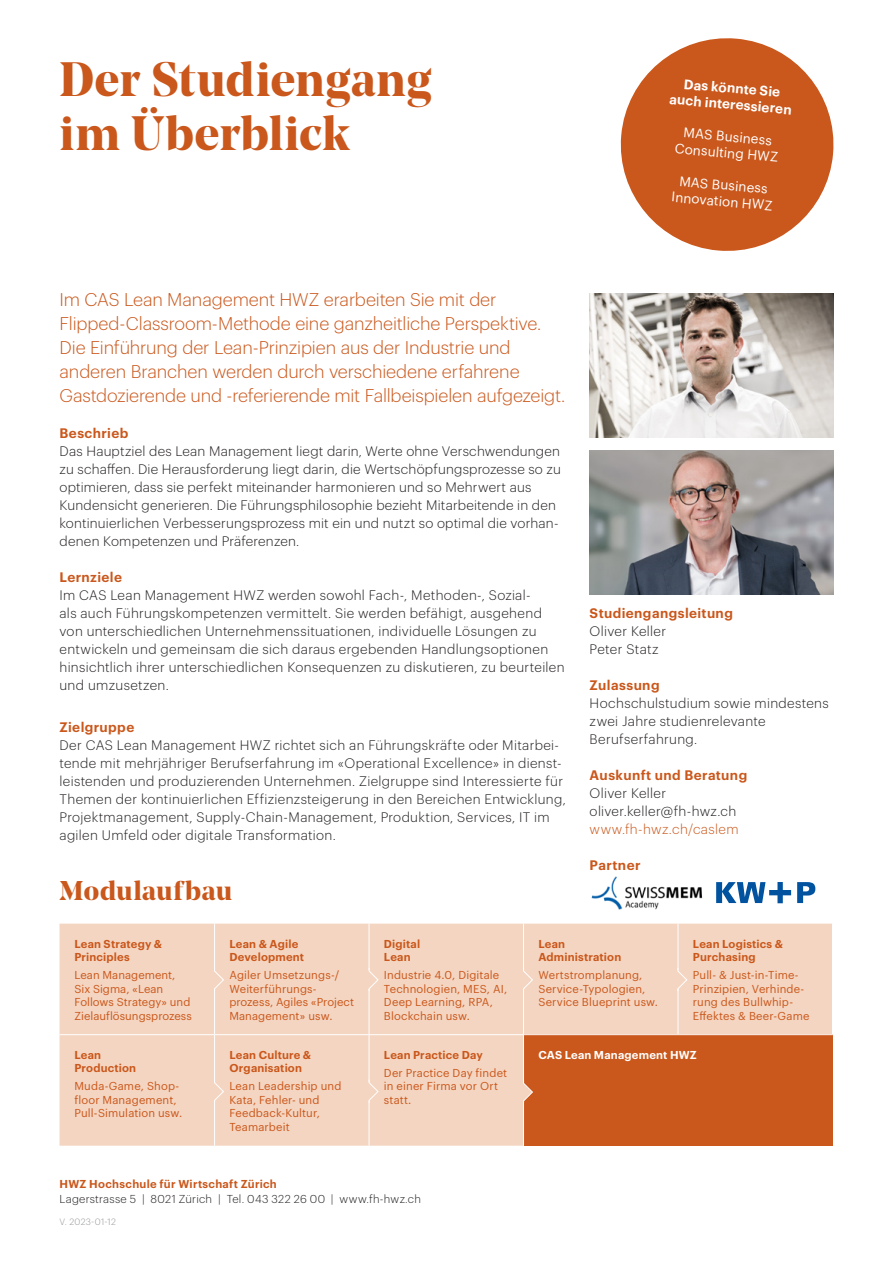
<style>
.page{position:relative;width:893px;height:1263px;background:#fff}
.page>*{position:absolute;margin:0;border:0;box-sizing:border-box;transform-origin:0 0}
.t1{font:700 48px/54px "Noe Display";letter-spacing:.01em;color:#ca571b}
.t2{font:700 27px "Noe Display";letter-spacing:.02em;color:#ca571b}
.t3{font:300 18px/24px "Graphik";letter-spacing:-.005em;color:#ca571b}
.t4{font:300 13.5px/18px "Graphik";letter-spacing:.025em;color:#231f20}
.t5{font:600 13.5px "Graphik";letter-spacing:.03em;color:#ca571b}
.t6{font:13.5px/16.2px "Graphik";color:#fff;text-align:center}
.t7{font:600 13.5px/16.2px "Graphik";color:#fff;text-align:center}
.t8{font:300 13.5px "Graphik";letter-spacing:.03em;color:#ca571b}
.t9{font:11.25px/13.5px "Graphik";letter-spacing:.01em;color:#ca571b}
.t10{font:600 11.25px/13.5px "Graphik";letter-spacing:.015em;color:#ca571b}
.t11{font:300 11.25px "Graphik";letter-spacing:.025em;color:#231f20}
.t12{font:600 11.25px "Graphik";letter-spacing:.02em;color:#fff}
.t13{font:300 9px "Graphik";letter-spacing:.03em;color:#939598}
</style>
<div class="page">
<svg style="left:620px;top:38px;width:214px;height:213px;fill:#ca571b"></svg>
<div style="left:60px;top:924px;width:772px;height:222px;background:#f4d5c1"></div>
<div style="left:523px;top:1035px;width:309px;height:111px;background:#ca571b"></div>
<hr style="left:214px;top:924px;width:1px;height:110px;background:#fff">
<hr style="left:369px;top:924px;width:1px;height:110px;background:#fff">
<hr style="left:214px;top:1035px;width:1px;height:111px;background:#fff">
<hr style="left:369px;top:1035px;width:1px;height:111px;background:#fff">
<hr style="left:60px;top:1034px;width:155px;height:1px;background:#fff">
<hr style="left:215px;top:1034px;width:154px;height:1px;background:#fff">
<hr style="left:369px;top:1034px;width:154px;height:1px;background:#fff">
<hr style="left:523px;top:924px;width:1px;height:110px;background:#fff">
<hr style="left:523px;top:1035px;width:1px;height:111px;background:#fff">
<hr style="left:523px;top:1034px;width:155px;height:1px;background:#fff">
<hr style="left:678px;top:924px;width:1px;height:110px;background:#fff">
<hr style="left:678px;top:1034px;width:155px;height:1px;background:#fff">
<div style="left:205px;top:970px;width:19px;height:18px;background:#f4d5c1"></div>
<svg style="left:213px;top:967px;width:11px;height:25px"></svg>
<div style="left:514px;top:970px;width:19px;height:18px;background:#f4d5c1"></div>
<svg style="left:522px;top:967px;width:11px;height:25px"></svg>
<div style="left:359px;top:970px;width:19px;height:18px;background:#f4d5c1"></div>
<svg style="left:368px;top:967px;width:11px;height:25px"></svg>
<div style="left:205px;top:1082px;width:19px;height:18px;background:#f4d5c1"></div>
<svg style="left:213px;top:1079px;width:11px;height:24px"></svg>
<div style="left:359px;top:1082px;width:19px;height:18px;background:#f4d5c1"></div>
<svg style="left:368px;top:1079px;width:11px;height:24px"></svg>
<hr style="left:521px;top:1083px;width:3px;height:18px;background:#f4d5c1">
<svg style="left:522px;top:1079px;width:11px;height:25px"></svg>
<div style="left:668px;top:970px;width:19px;height:18px;background:#f4d5c1"></div>
<svg style="left:677px;top:967px;width:11px;height:25px"></svg>
<img style="left:590px;top:294px;width:243px;height:144px">
<img style="left:590px;top:451px;width:243px;height:144px">
<svg style="left:797px;top:882px;width:18px;height:21px"></svg>
<svg style="left:716px;top:882px;width:75px;height:21px"></svg>
<img style="left:591px;top:876px;width:112px;height:34px">
<h1 class="t1" style="left:60px;top:51px;width:374px">Der Studiengang im Überblick</h1>
<p class="t7" style="left:672px;top:73px;width:124px;rotate:5deg">Das könnte Sie auch interessieren</p>
<p class="t6" style="left:677px;top:123px;width:105px;rotate:5deg">MAS Business<br>Consulting HWZ</p>
<p class="t6" style="left:674px;top:171px;width:103px;rotate:5deg">MAS Business<br>Innovation HWZ</p>
<p class="t3" style="left:60px;top:286px;width:507px">Im CAS Lean Management HWZ erarbeiten Sie mit der Flipped-Classroom-Methode eine ganzheitliche Perspektive.<br>Die Einführung der Lean-Prinzipien aus der Industrie und anderen Branchen werden durch verschiedene erfahrene Gastdozierende und -referierende mit Fallbeispielen aufgezeigt.</p>
<p class="t5" style="left:60px;top:422px;width:70px">Beschrieb</p>
<p class="t4" style="left:60px;top:441px;width:503px">Das Hauptziel des Lean Management liegt darin, Werte ohne Verschwendungen zu schaffen. Die Herausforderung liegt darin, die Wertschöpfungsprozesse so zu optimieren, dass sie perfekt miteinander harmonieren und so Mehrwert aus Kundensicht generieren. Die Führungsphilosophie bezieht Mitarbeitende in den kontinuierlichen Verbesserungsprozess mit ein und nutzt so optimal die vorhan&shy;denen Kompetenzen und Präferenzen.</p>
<p class="t5" style="left:60px;top:566px;width:64px">Lernziele</p>
<p class="t4" style="left:60px;top:585px;width:507px">Im CAS Lean Management HWZ werden sowohl Fach-, Methoden-, Sozial-<br>als auch Führungskompetenzen vermittelt. Sie werden befähigt, ausgehend von unterschiedlichen Unternehmenssituationen, individuelle Lösungen zu entwickeln und gemeinsam die sich daraus ergebenden Handlungsoptionen hinsichtlich ihrer unterschiedlichen Konsequenzen zu diskutieren, zu beurteilen und umzusetzen.</p>
<p class="t5" style="left:60px;top:716px;width:76px">Zielgruppe</p>
<p class="t4" style="left:60px;top:735px;width:508px">Der CAS Lean Management HWZ richtet sich an Führungskräfte oder Mitarbei&shy;tende mit mehrjähriger Berufserfahrung im «Operational Excellence» in dienst&shy;leistenden und produzierenden Unternehmen. Zielgruppe sind Interessierte für Themen der kontinuierlichen Effizienzsteigerung in den Bereichen Entwicklung, Projektmanagement, Supply-Chain-Management, Produktion, Services, IT im agilen Umfeld oder digitale Transformation.</p>
<h2 class="t2" style="left:60px;top:873px;width:174px">Modulaufbau</h2>
<p class="t5" style="left:590px;top:602px;width:145px">Studiengangsleitung</p>
<p class="t4" style="left:590px;top:621px;width:78px">Oliver Keller<br>Peter Statz</p>
<p class="t5" style="left:590px;top:674px;width:71px">Zulassung</p>
<p class="t4" style="left:590px;top:693px;width:241px">Hochschulstudium sowie mindestens zwei Jahre studienrelevante<br>Berufserfahrung.</p>
<p class="t5" style="left:590px;top:764px;width:159px">Auskunft und Beratung</p>
<p class="t4" style="left:590px;top:783px;width:148px">Oliver Keller oliver.keller@fh-hwz.ch</p>
<p class="t8" style="left:590px;top:819px;width:151px">www.fh-hwz.ch/caslem</p>
<p class="t5" style="left:590px;top:854px;width:52px">Partner</p>
<p class="t10" style="left:74px;top:936px;width:89px">Lean Strategy &amp;<br>Principles</p>
<p class="t9" style="left:74px;top:967px;width:119px">Lean Management,<br>Six Sigma, «Lean<br>Follows Strategy» und<br>Zielauflösungsprozess</p>
<p class="t10" style="left:74px;top:1047px;width:63px">Lean<br>Production</p>
<p class="t9" style="left:74px;top:1078px;width:109px">Muda-Game, Shop&shy;floor Management,<br>Pull-Simulation usw.</p>
<p class="t10" style="left:229px;top:936px;width:76px">Lean &amp; Agile<br>Development</p>
<p class="t9" style="left:229px;top:967px;width:126px">Agiler Umsetzungs-/<br>Weiterführungs&shy;prozess, Agiles «Project<br>Management» usw.</p>
<p class="t10" style="left:229px;top:1047px;width:83px">Lean Culture &amp;<br>Organisation</p>
<p class="t9" style="left:229px;top:1078px;width:113px">Lean Leadership und<br>Kata, Fehler- und<br>Feedback-Kultur,<br>Teamarbeit</p>
<p class="t10" style="left:384px;top:936px;width:38px">Digital<br>Lean</p>
<p class="t9" style="left:384px;top:967px;width:125px">Industrie 4.0, Digitale<br>Technologien, MES, AI,<br>Deep Learning, RPA,<br>Blockchain usw.</p>
<p class="t10" style="left:384px;top:1047px;width:100px">Lean Practice Day</p>
<p class="t9" style="left:384px;top:1065px;width:125px">Der Practice Day findet in einer Firma vor Ort statt.</p>
<p class="t10" style="left:60px;top:1176px;width:219px">HWZ Hochschule für Wirtschaft Zürich</p>
<p class="t11" style="left:60px;top:1191px;width:363px">Lagerstrasse 5 | 8021 Zürich | Tel. 043 322 26 00 | www.fh-hwz.ch</p>
<p class="t13" style="left:60px;top:1215px;width:58px">V. 2023-01-12</p>
<p class="t10" style="left:538px;top:936px;width:84px">Lean<br>Administration</p>
<p class="t9" style="left:538px;top:967px;width:121px">Wertstromplanung,<br>Service-Typologien,<br>Service Blueprint usw.</p>
<p class="t10" style="left:693px;top:936px;width:92px">Lean Logistics &amp;<br>Purchasing</p>
<p class="t9" style="left:693px;top:967px;width:118px">Pull- &amp; Just-in-Time-<br>Prinzipien, Verhinde&shy;rung des Bullwhip-<br>Effektes &amp; Beer-Game</p>
<p class="t12" style="left:538px;top:1046px;width:160px">CAS Lean Management HWZ</p>
</div>
